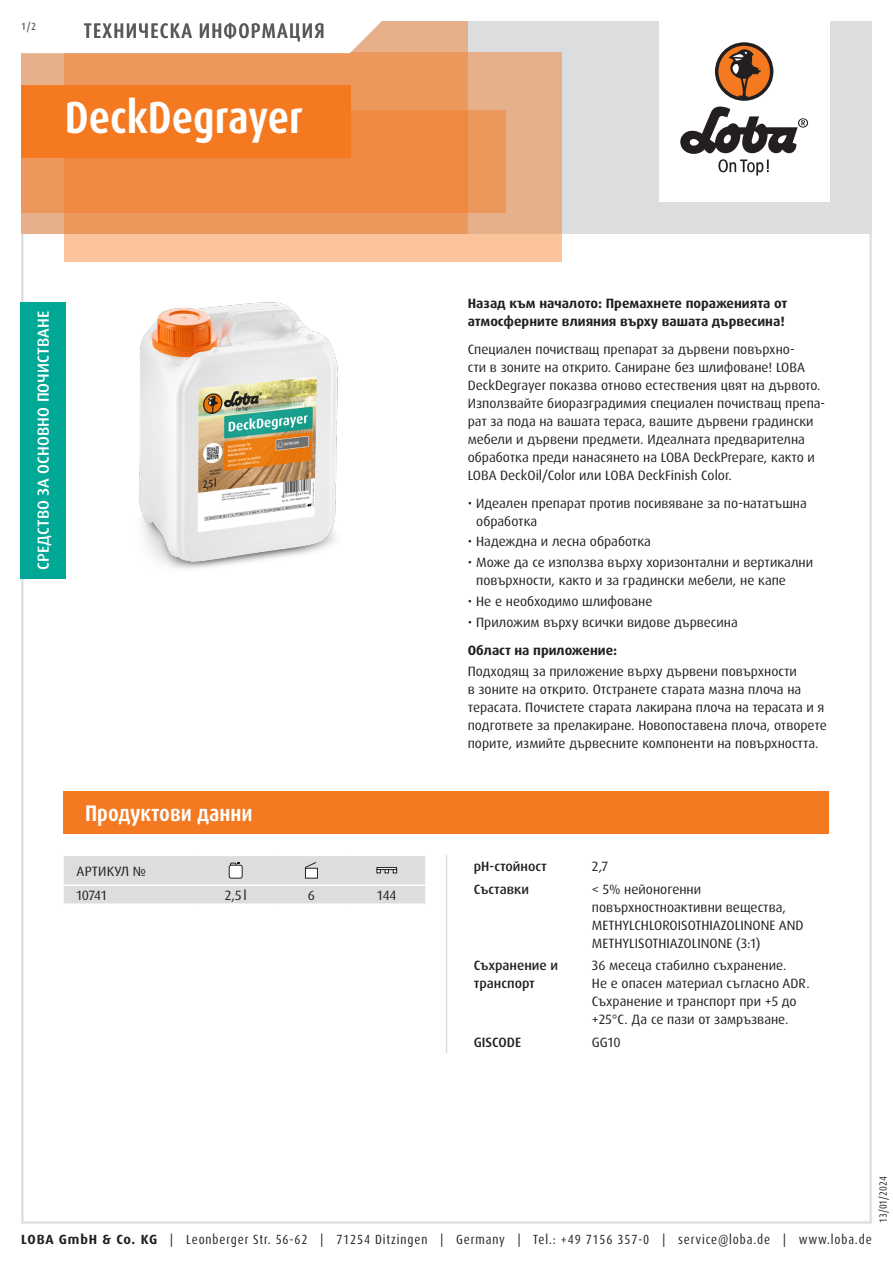
<style>
.page{position:relative;width:893px;height:1263px;background:#fff}
.page>*{position:absolute;margin:0;border:0;box-sizing:border-box;transform-origin:0 0}
.Produktname_weiss{font:700 condensed 45px "Dax Pro";color:#fff}
.Abschnitt{font:700 condensed 22.5px "Dax Pro";color:#fff}
.TI{font:500 condensed 21px "Dax Pro";letter-spacing:.06em;color:#57585a}
.Produktart_Reinigung-Pflege{font:500 16.05px "Dax Pro";letter-spacing:.01em;color:#fff}
.Text{font:13.5px/18px "Dax Pro";color:#231f20}
.Text_ohne_Silbentrennung{font:13.5px/18px "Dax Pro";color:#231f20}
.Text_Bold{font:700 13.5px/18px "Dax Pro";color:#231f20}
.Text_Medium{font:500 13.5px/18px "Dax Pro";color:#231f20}
.Text_Großbuchstaben{font:13.5px "Dax Pro";letter-spacing:.01em;color:#231f20}
.Text_zentriert{font:13.5px "Dax Pro";color:#231f20}
.t1{font:condensed 13.35px "Dax Pro";letter-spacing:.065em;color:#231f20}
.t2{font:condensed 10.5px "Dax Pro";color:#231f20}
.t3{font:500 condensed 10.5px "Dax Pro";color:#57585a}
.s1{font-weight:700;font-stretch:normal}
</style>
<div class="page">
<hr style="left:446px;top:855px;width:1px;height:198px;background:#dcdddf">
<svg style="left:64px;top:856px;width:361px;height:48px"></svg>
<div style="left:377px;top:867px;width:20px;height:3px;border:1px solid #231f20"></div>
<div style="left:64px;top:791px;width:765px;height:42px;background:#f47921"></div>
<img style="left:65px;top:302px;width:273px;height:276px">
<div style="left:20px;top:302px;width:45px;height:276px;background:#00a895"></div>
<div style="left:21px;top:21px;width:851px;height:213px;background:#dcdddf"></div>
<div style="left:659px;top:0;width:170px;height:202px;background:#fff"></div>
<svg style="left:680px;top:106px;width:128px;height:70px"></svg>
<div style="left:715px;top:42px;width:58px;height:59px;background:#231f20;border-radius:50%"></div>
<svg style="left:718px;top:45px;width:52px;height:52px"></svg>
<div style="left:64px;top:52px;width:497px;height:209px;background:linear-gradient(to right,#fec79f,#efb992)"></div>
<div style="left:21px;top:111px;width:485px;height:102px;background:#ec975b"></div>
<svg style="left:21px;top:21px;width:447px;height:213px"></svg>
<svg style="left:21px;top:21px;width:411px;height:34px"></svg>
<div style="left:21px;top:85px;width:330px;height:72px;background:#f47921"></div>
<p class="t3" style="left:21px;top:19px;width:16px">1/2</p>
<p class="TI" style="left:84px;top:17px;width:242px">ТЕХНИЧЕСКА ИНФОРМАЦИЯ</p>
<p class="Produktname_weiss" style="left:65px;top:89px;width:240px">DeckDegrayer</p>
<p class="Produktart_Reinigung-Pflege" style="left:33px;top:570px;width:261px;rotate:-90deg">СРЕДСТВО ЗА ОСНОВНО ПОЧИСТВАНЕ</p>
<p class="Abschnitt" style="left:85px;top:799px;width:169px">Продуктови данни</p>
<p class="Text_Großbuchstaben" style="left:77px;top:862px;width:71px">АРТИКУЛ №</p>
<p class="Text" style="left:77px;top:886px;width:31px">10741</p>
<p class="Text_zentriert" style="left:225px;top:886px;width:23px">2,5l</p>
<p class="Text_zentriert" style="left:308px;top:886px;width:9px">6</p>
<p class="Text_zentriert" style="left:377px;top:886px;width:20px">144</p>
<p class="Text_Bold" style="left:468px;top:295px;width:321px">Назад към началото: Премахнете пораженията от атмосферните влияния върху вашата дървесина!</p>
<p class="Text" style="left:468px;top:340px;width:359px">Специален почистващ препарат за дървени повърхно-<br>сти в зоните на открито. Саниране без шлифоване! LOBA DeckDegrayer показва отново естествения цвят на дървото.<br>Използвайте биоразградимия специален почистващ препа&shy;рат за пода на вашата тераса, вашите дървени градински мебели и дървени предмети. Идеалната предварителна обработка преди нанасянето на LOBA DeckPrepare, както и LOBA DeckOil/Color или LOBA DeckFinish Color.</p>
<p class="Text" style="left:476px;top:494px;width:332px;text-indent:-9px">• Идеален препарат против посивяване за по-нататъшна обработка</p>
<p class="Text" style="left:468px;top:533px;width:185px">• Надеждна и лесна обработка</p>
<p class="Text" style="left:476px;top:554px;width:338px;text-indent:-9px">• Може да се използва върху хоризонтални и вертикални повърхности, както и за градински мебели, не капе</p>
<p class="Text" style="left:468px;top:593px;width:186px">• Не е необходимо шлифоване</p>
<p class="Text" style="left:468px;top:614px;width:272px">• Приложим върху всички видове дървесина</p>
<p class="Text_Bold" style="left:468px;top:641px;width:151px">Област на приложение:</p>
<p class="Text" style="left:468px;top:663px;width:361px">Подходящ за приложение върху дървени повърхности<br>в зоните на открито. Отстранете старата мазна плоча на терасата. Почистете старата лакирана плоча на терасата и я подгответе за прелакиране. Новопоставена плоча, отворете порите, измийте дървесните компоненти на повърхността.</p>
<p class="Text_Medium" style="left:474px;top:858px;width:75px">pH-стойност</p>
<p class="Text_ohne_Silbentrennung" style="left:592px;top:857px;width:18px">2,7</p>
<p class="Text_Medium" style="left:474px;top:880px;width:57px">Съставки</p>
<p class="Text_ohne_Silbentrennung" style="left:592px;top:880px;width:213px">&lt; 5% нейоногенни повърхностноактивни вещества,<br>METHYLCHLOROISOTHIAZOLINONE AND<br>METHYLISOTHIAZOLINONE (3:1)</p>
<p class="Text_Medium" style="left:474px;top:957px;width:86px">Съхранение и транспорт</p>
<p class="Text_ohne_Silbentrennung" style="left:592px;top:957px;width:196px">36 месеца стабилно съхранение.</p>
<p class="Text_ohne_Silbentrennung" style="left:592px;top:975px;width:219px">Не е опасен материал съгласно ADR.</p>
<p class="Text_ohne_Silbentrennung" style="left:592px;top:993px;width:206px">Съхранение и транспорт при +5 до +25°C. Да се пази от замръзване.</p>
<p class="Text_Medium" style="left:474px;top:1033px;width:49px">GISCODE</p>
<p class="Text_ohne_Silbentrennung" style="left:592px;top:1033px;width:30px">GG10</p>
<p class="t2" style="left:876px;top:1222px;width:48px;rotate:-90deg">13/01/2024</p>
<p class="t1" style="left:21px;top:1230px;width:852px"><span class="s1">LOBA GmbH &amp; Co. KG</span> | Leonberger Str. 56-62 | 71254 Ditzingen | Germany | Tel.: +49 7156 357-0 | service@loba.de | www.loba.de</p>
</div>
